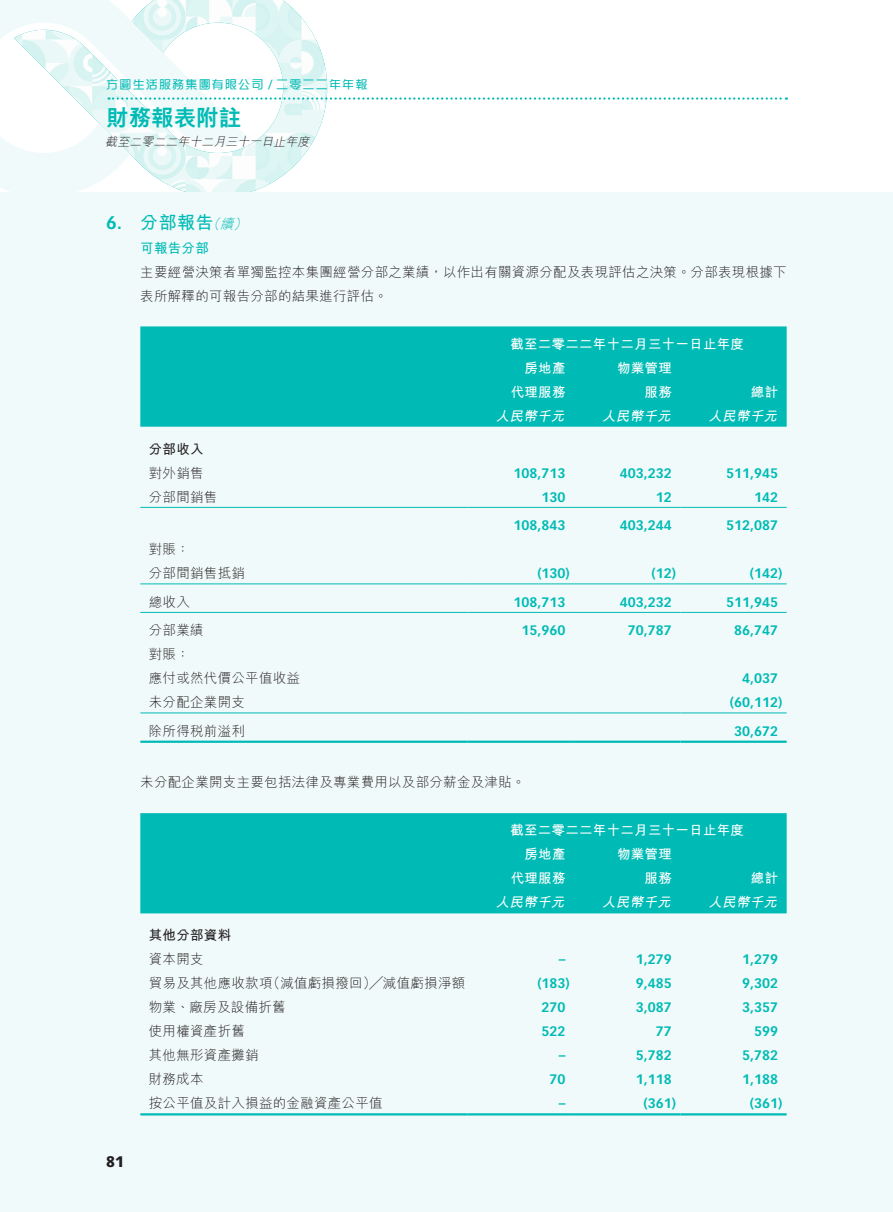
<style>
.page{position:relative;width:893px;height:1212px;background:#fff}
.page>*{position:absolute;margin:0;border:0;box-sizing:border-box;transform-origin:0 0}
.t1{font:800 22.5px "M Hei HK";color:#00bbb5}
.t2{font:700 18px "M Hei HK";color:#00bbb5}
.t3{font:700 18px "Vectora LT Std";color:#00bbb5}
.t4{font:900 15px "Vectora LT Std";color:#231f20}
.t5{font:300 13.5px/24px "M Hei HK";letter-spacing:.02em;color:#231f20}
.t6{font:700 13.5px "Vectora LT Std";color:#00bbb5}
.t7{font:700 13.5px "M Hei HK";letter-spacing:.02em;color:#fff}
.t8{font:italic 700 13.5px "M Hei HK";color:#fff}
.t9{font:700 13.5px "M Hei HK";letter-spacing:.02em;color:#231f20}
.t10{font:700 13.5px "M Hei HK";letter-spacing:.02em;color:#00bbb5}
.t11{font:italic 300 13.5px "M Hei HK";color:#00bbb5}
.t12{font:500 12px "MJ Ngai HK";letter-spacing:.1em;color:#00bbb5}
.t13{font:italic 300 12px "M Hei HK";color:#231f20}
.s1{font-family:"Century Gothic";font-weight:700;font-size:11.25px}
</style>
<div class="page">
<img style="left:248px;top:0;width:79px;height:192px">
<svg style="left:0;top:0;width:248px;height:192px;fill:#f1fafa"></svg>
<div style="left:0;top:192px;width:893px;height:1020px;background:#f1fafa"></div>
<svg style="left:109px;top:97px;width:678px;height:3px"></svg>
<div style="left:140px;top:326px;width:647px;height:101px;background:#00bbb5"></div>
<hr style="left:140px;top:507px;width:328px;height:1px;background:#00bbb5">
<hr style="left:468px;top:507px;width:106px;height:1px;background:#00bbb5">
<hr style="left:574px;top:507px;width:106px;height:1px;background:#00bbb5">
<hr style="left:680px;top:507px;width:107px;height:1px;background:#00bbb5">
<hr style="left:140px;top:583px;width:328px;height:1px;background:#00bbb5">
<hr style="left:468px;top:583px;width:106px;height:1px;background:#00bbb5">
<hr style="left:574px;top:583px;width:106px;height:1px;background:#00bbb5">
<hr style="left:680px;top:583px;width:107px;height:1px;background:#00bbb5">
<hr style="left:140px;top:612px;width:328px;height:1px;background:#00bbb5">
<hr style="left:468px;top:612px;width:106px;height:1px;background:#00bbb5">
<hr style="left:574px;top:612px;width:106px;height:1px;background:#00bbb5">
<hr style="left:680px;top:612px;width:107px;height:1px;background:#00bbb5">
<hr style="left:140px;top:712px;width:328px;height:1px;background:#00bbb5">
<hr style="left:468px;top:712px;width:106px;height:1px;background:#00bbb5">
<hr style="left:574px;top:712px;width:106px;height:1px;background:#00bbb5">
<hr style="left:680px;top:712px;width:107px;height:1px;background:#00bbb5">
<hr style="left:140px;top:740px;width:328px;height:3px;background:#00bbb5">
<hr style="left:468px;top:740px;width:106px;height:3px;background:#00bbb5">
<hr style="left:574px;top:740px;width:106px;height:3px;background:#00bbb5">
<hr style="left:680px;top:740px;width:107px;height:3px;background:#00bbb5">
<div style="left:140px;top:813px;width:647px;height:100px;background:#00bbb5"></div>
<hr style="left:140px;top:1113px;width:328px;height:2px;background:#00bbb5">
<hr style="left:468px;top:1113px;width:106px;height:2px;background:#00bbb5">
<hr style="left:574px;top:1113px;width:106px;height:2px;background:#00bbb5">
<hr style="left:680px;top:1113px;width:107px;height:2px;background:#00bbb5">
<p class="t12" style="left:106px;top:78px;width:263px">方圓生活服務集團有限公司 <span class="s1">/</span> 二零二二年年報</p>
<h1 class="t1" style="left:106px;top:107px;width:136px">財務報表附註</h1>
<p class="t13" style="left:105px;top:135px;width:208px">截至二零二二年十二月三十一日止年度</p>
<h2 class="t3" style="left:106px;top:211px;width:17px">6.</h2>
<p class="t4" style="left:106px;top:1152px;width:19px">81</p>
<h2 class="t2" style="left:140px;top:209px;width:75px">分部報告</h2>
<p class="t11" style="left:220px;top:217px;width:18px">續</p>
<p class="t11" style="left:207px;top:217px;width:18px">（</p>
<p class="t11" style="left:234px;top:217px;width:18px">(</p>
<p class="t10" style="left:140px;top:238px;width:70px">可報告分部</p>
<p class="t5" style="left:140px;top:260px;width:648px">主要經營決策者單獨監控本集團經營分部之業績，以作出有關資源分配及表現評估之決策。分部表現根據下表所解釋的可報告分部的結果進行評估。</p>
<p class="t7" style="left:510px;top:334px;width:235px">截至二零二二年十二月三十一日止年度</p>
<p class="t7" style="left:524px;top:358px;width:43px">房地產</p>
<p class="t7" style="left:511px;top:382px;width:56px">代理服務</p>
<p class="t7" style="left:617px;top:358px;width:56px">物業管理</p>
<p class="t7" style="left:751px;top:382px;width:29px">總計</p>
<p class="t7" style="left:645px;top:382px;width:29px">服務</p>
<p class="t8" style="left:496px;top:406px;width:74px">人民幣千元</p>
<p class="t8" style="left:602px;top:406px;width:74px">人民幣千元</p>
<p class="t8" style="left:708px;top:406px;width:74px">人民幣千元</p>
<p class="t9" style="left:149px;top:439px;width:56px">分部收入</p>
<p class="t5" style="left:149px;top:460px;width:56px">對外銷售</p>
<p class="t6" style="left:514px;top:464px;width:53px">108,713</p>
<p class="t6" style="left:620px;top:464px;width:53px">403,232</p>
<p class="t6" style="left:726px;top:464px;width:53px">511,945</p>
<p class="t5" style="left:149px;top:484px;width:70px">分部間銷售</p>
<p class="t6" style="left:542px;top:488px;width:25px">130</p>
<p class="t6" style="left:656px;top:488px;width:17px">12</p>
<p class="t6" style="left:754px;top:488px;width:25px">142</p>
<p class="t6" style="left:514px;top:517px;width:53px">108,843</p>
<p class="t6" style="left:620px;top:517px;width:53px">403,244</p>
<p class="t6" style="left:726px;top:517px;width:53px">512,087</p>
<p class="t5" style="left:149px;top:537px;width:42px">對賬：</p>
<p class="t5" style="left:149px;top:561px;width:98px">分部間銷售抵銷</p>
<p class="t6" style="left:537px;top:565px;width:34px">)130(</p>
<p class="t6" style="left:652px;top:565px;width:26px">)12(</p>
<p class="t6" style="left:750px;top:565px;width:34px">)142(</p>
<p class="t5" style="left:149px;top:589px;width:43px">總收入</p>
<p class="t6" style="left:514px;top:593px;width:53px">108,713</p>
<p class="t6" style="left:620px;top:593px;width:53px">403,232</p>
<p class="t6" style="left:726px;top:593px;width:53px">511,945</p>
<p class="t5" style="left:149px;top:618px;width:56px">分部業績對賬：</p>
<p class="t6" style="left:522px;top:622px;width:45px">15,960</p>
<p class="t6" style="left:628px;top:622px;width:45px">70,787</p>
<p class="t6" style="left:734px;top:622px;width:45px">86,747</p>
<p class="t5" style="left:149px;top:666px;width:153px">應付或然代價公平值收益</p>
<p class="t6" style="left:742px;top:670px;width:37px">4,037</p>
<p class="t5" style="left:149px;top:690px;width:98px">未分配企業開支</p>
<p class="t6" style="left:730px;top:694px;width:54px">)60,112(</p>
<p class="t5" style="left:149px;top:718px;width:98px">除所得稅前溢利</p>
<p class="t5" style="left:140px;top:770px;width:387px">未分配企業開支主要包括法律及專業費用以及部分薪金及津貼。</p>
<p class="t7" style="left:510px;top:821px;width:235px">截至二零二二年十二月三十一日止年度</p>
<p class="t7" style="left:524px;top:845px;width:43px">房地產</p>
<p class="t7" style="left:511px;top:869px;width:56px">代理服務</p>
<p class="t6" style="left:734px;top:723px;width:45px">30,672</p>
<p class="t7" style="left:617px;top:845px;width:56px">物業管理</p>
<p class="t7" style="left:751px;top:869px;width:29px">總計</p>
<p class="t7" style="left:645px;top:869px;width:29px">服務</p>
<p class="t8" style="left:496px;top:893px;width:74px">人民幣千元</p>
<p class="t8" style="left:602px;top:893px;width:74px">人民幣千元</p>
<p class="t8" style="left:708px;top:893px;width:74px">人民幣千元</p>
<p class="t9" style="left:149px;top:925px;width:84px">其他分部資料</p>
<p class="t5" style="left:149px;top:947px;width:56px">資本開支</p>
<p class="t6" style="left:559px;top:951px;width:8px">–</p>
<p class="t6" style="left:636px;top:951px;width:37px">1,279</p>
<p class="t6" style="left:742px;top:951px;width:37px">1,279</p>
<p class="t5" style="left:267px;top:971px;width:200px">（減值虧損撥回）╱減值虧損淨額</p>
<p class="t5" style="left:149px;top:971px;width:125px">貿易及其他應收款項</p>
<p class="t6" style="left:537px;top:975px;width:34px">)183(</p>
<p class="t6" style="left:636px;top:975px;width:37px">9,485</p>
<p class="t6" style="left:742px;top:975px;width:37px">9,302</p>
<p class="t5" style="left:149px;top:995px;width:138px">物業、廠房及設備折舊</p>
<p class="t6" style="left:542px;top:999px;width:25px">270</p>
<p class="t6" style="left:636px;top:999px;width:37px">3,087</p>
<p class="t6" style="left:742px;top:999px;width:37px">3,357</p>
<p class="t5" style="left:149px;top:1019px;width:98px">使用權資產折舊</p>
<p class="t6" style="left:542px;top:1023px;width:25px">522</p>
<p class="t6" style="left:656px;top:1023px;width:17px">77</p>
<p class="t6" style="left:754px;top:1023px;width:25px">599</p>
<p class="t5" style="left:149px;top:1043px;width:111px">其他無形資產攤銷</p>
<p class="t6" style="left:559px;top:1047px;width:8px">–</p>
<p class="t6" style="left:636px;top:1047px;width:37px">5,782</p>
<p class="t6" style="left:742px;top:1047px;width:37px">5,782</p>
<p class="t5" style="left:149px;top:1067px;width:56px">財務成本</p>
<p class="t6" style="left:550px;top:1071px;width:17px">70</p>
<p class="t6" style="left:636px;top:1071px;width:37px">1,118</p>
<p class="t6" style="left:742px;top:1071px;width:37px">1,188</p>
<p class="t5" style="left:149px;top:1091px;width:235px">按公平值及計入損益的金融資產公平值</p>
<p class="t6" style="left:559px;top:1095px;width:8px">–</p>
<p class="t6" style="left:644px;top:1095px;width:34px">)361(</p>
<p class="t6" style="left:750px;top:1095px;width:34px">)361(</p>
</div>
